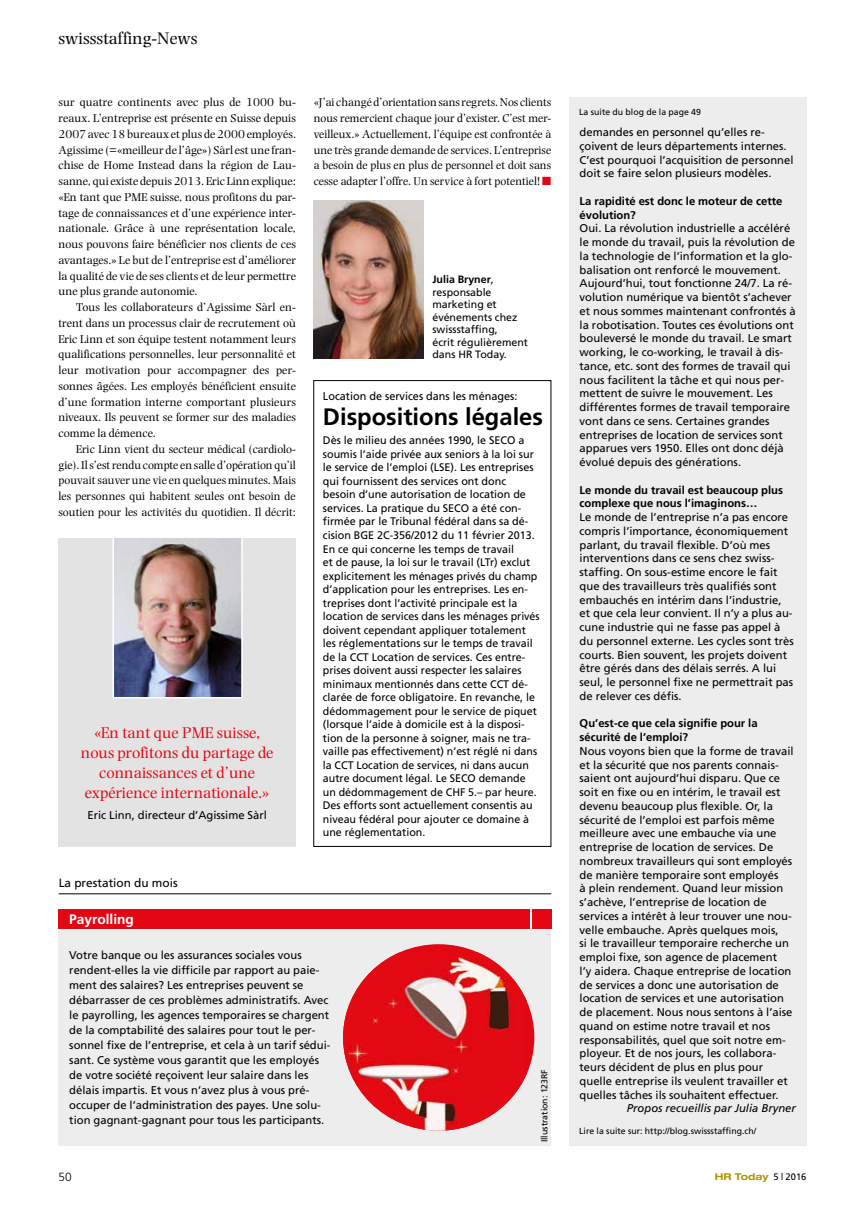
<style>
.page{position:relative;width:865px;height:1205px;background:#fff}
.page>*{position:absolute;margin:0;border:0;box-sizing:border-box;transform-origin:0 0}
.t1{font:700 23.75px "Frutiger";color:#000}
.t2{font:17.5px "Photina";color:#000}
.t3{font:16.25px/20px "Photina";color:#e30613;text-align:center}
.t4{font:700 13.75px "Frutiger";color:#fff}
.t5{font:11.88px/15.8px "Photina";color:#000;text-align:justify}
.t6{font:11.88px "Frutiger";color:#000}
.t7{font:300 11.88px "Frutiger";color:#000}
.t8{font:11.25px/13.8px "Frutiger";color:#000}
.t9{font:700 11.25px/13.8px "Frutiger";color:#000}
.t10{font:italic 11.25px "Frutiger";color:#000}
.t11{font:11px/13.5px "Frutiger";color:#000}
.t12{font:10.62px/12.5px "Frutiger";color:#000}
.t13{font:700 expanded 9.38px "Helvetica Neue LT";color:#af9500}
.t14{font:8.75px "Frutiger";color:#000}
.s1{color:#e30613}
.s2{font-weight:700}
.s3{font-family:"Frutiger";font-weight:400;font-stretch:normal;color:#000}
</style>
<div class="page">
<div style="left:58px;top:930px;width:493px;height:216px;background:#ededed"></div>
<hr style="left:59px;top:893px;width:492px;height:1px;background:#000">
<div style="left:58px;top:909px;width:472px;height:19px;background:#e30613"></div>
<div style="left:531px;top:909px;width:20px;height:19px;background:#e30613"></div>
<div style="left:343px;top:944px;width:191px;height:186px;background:#e30613;border-radius:50%"></div>
<img style="left:343px;top:952px;width:184px;height:178px">
<img style="left:314px;top:200px;width:109px;height:158px">
<div style="left:313px;top:380px;width:238px;height:467px;border:1px solid #000"></div>
<div style="left:58px;top:538px;width:238px;height:309px;background:#e3e3e3"></div>
<img style="left:115px;top:539px;width:125px;height:156px">
<div style="left:112px;top:536px;width:131px;height:162px;border:2px solid #fff"></div>
<div style="left:569px;top:97px;width:237px;height:1049px;background:#ededed"></div>
<h2 class="t2" style="left:58px;top:28px;width:141px">swissstaffing-News</h2>
<p class="t5" style="left:58px;top:95px;width:239px">sur quatre continents avec plus de 1000 bu&shy;reaux. L’entreprise est présente en Suisse depuis 2007 avec 18 bureaux et plus de 2000 employés.<br>Agissime (=«meilleur de l’âge») Sàrl est une fran&shy;chise de Home Instead dans la région de Lau&shy;sanne, qui existe depuis 2013. Eric Linn explique: «En tant que PME suisse, nous profitons du par&shy;tage de connaissances et d’une expérience inter&shy;nationale. Grâce à une représentation locale, nous pouvons faire bénéficier nos clients de ces avantages.» Le but de l’entreprise est d’améliorer la qualité de vie de ses clients et de leur permettre une plus grande autonomie.</p>
<p class="t5" style="left:58px;top:299px;width:239px;text-indent:18px">Tous les collaborateurs d’Agissime Sàrl en&shy;trent dans un processus clair de recrutement où Eric Linn et son équipe testent notamment leurs qualifications personnelles, leur personnalité et leur motivation pour accompagner des per&shy;sonnes âgées. Les employés bénéficient ensuite d’une formation interne comportant plusieurs niveaux. Ils peuvent se former sur des maladies comme la démence.</p>
<p class="t5" style="left:58px;top:441px;width:239px;text-indent:18px">Eric Linn vient du secteur médical (cardiolo&shy;gie). Il s’est rendu compte en salle d’opération qu’il pouvait sauver une vie en quelques minutes. Mais les personnes qui habitent seules ont besoin de soutien pour les activités du quotidien. Il décrit:</p>
<h3 class="t3" style="left:81px;top:723px;width:194px">«En tant que PME suisse, nous profitons du partage de connaissances et d’une expérience internationale.»</h3>
<p class="t8" style="left:87px;top:808px;width:181px">Eric Linn, directeur d’Agissime Sàrl</p>
<p class="t5" style="left:314px;top:95px;width:239px">«J’ai changé d’orientation sans regrets. Nos clients nous remercient chaque jour d’exister. C’est mer&shy;veilleux.» Actuellement, l’équipe est confrontée à une très grande demande de services. L’entreprise a besoin de plus en plus de personnel et doit sans cesse adapter l’offre. Un service à fort potentiel! <span class="s1">■</span></p>
<p class="t12" style="left:432px;top:273px;width:97px"><span class="s2">Julia Bryner</span>, responsable marketing et événements chez swissstaffing,<br>écrit régulièrement dans HR Today.</p>
<p class="t8" style="left:323px;top:389px;width:196px">Location de services dans les ménages:</p>
<h1 class="t1" style="left:323px;top:403px;width:222px">Dispositions légales</h1>
<p class="t11" style="left:323px;top:434px;width:218px">Dès le milieu des années 1990, le SECO a soumis l’aide privée aux seniors à la loi sur le service de l’emploi (LSE). Les entreprises qui fournissent des services ont donc besoin d’une autorisation de location de services. La pratique du SECO a été con&shy;firmée par le Tribunal fédéral dans sa dé&shy;cision BGE 2C-356/2012 du 11 février 2013.<br>En ce qui concerne les temps de travail<br>et de pause, la loi sur le travail (LTr) exclut explicitement les ménages privés du champ d’application pour les entreprises. Les en&shy;treprises dont l’activité principale est la location de services dans les ménages privés doivent cependant appliquer totalement les réglementations sur le temps de travail de la CCT Location de services. Ces entre&shy;prises doivent aussi respecter les salaires minimaux mentionnés dans cette CCT dé&shy;clarée de force obligatoire. En revanche, le dédommagement pour le service de piquet (lorsque l’aide à domicile est à la disposi&shy;tion de la personne à soigner, mais ne tra&shy;vaille pas effectivement) n’est réglé ni dans la CCT Location de services, ni dans aucun autre document légal. Le SECO demande un dédommagement de CHF 5.– par heure.<br>Des efforts sont actuellement consentis au niveau fédéral pour ajouter ce domaine à une réglementation.</p>
<p class="t6" style="left:59px;top:876px;width:120px">La prestation du mois</p>
<p class="t4" style="left:69px;top:911px;width:66px">Payrolling</p>
<p class="t8" style="left:69px;top:947px;width:263px;line-height:15px">Votre banque ou les assurances sociales vous rendent-elles la vie difficile par rapport au paie&shy;ment des salaires? Les entreprises peuvent se débarrasser de ces problèmes administratifs. Avec le payrolling, les agences temporaires se chargent de la comptabilité des salaires pour tout le per&shy;sonnel fixe de l’entreprise, et cela à un tarif sédui&shy;sant. Ce système vous garantit que les employés de votre société reçoivent leur salaire dans les délais impartis. Et vous n’avez plus à vous pré&shy;occuper de l’administration des payes. Une solu&shy;tion gagnant-gagnant pour tous les participants.</p>
<p class="t14" style="left:539px;top:1142px;width:75px;rotate:-90deg">Illustration: 123RF</p>
<p class="t14" style="left:579px;top:106px;width:123px">La suite du blog de la page 49</p>
<p class="t8" style="left:579px;top:125px;width:215px">demandes en personnel qu’elles re&shy;çoivent de leurs départements internes.<br>C’est pourquoi l’acquisition de personnel doit se faire selon plusieurs modèles.</p>
<p class="t9" style="left:579px;top:194px;width:204px">La rapidité est donc le moteur de cette évolution?</p>
<p class="t8" style="left:579px;top:221px;width:218px">Oui. La révolution industrielle a accéléré le monde du travail, puis la révolution de la technologie de l’information et la glo&shy;balisation ont renforcé le mouvement.<br>Aujourd’hui, tout fonctionne 24/7. La ré&shy;volution numérique va bientôt s’achever et nous sommes maintenant confrontés à la robotisation. Toutes ces évolutions ont bouleversé le monde du travail. Le smart working, le co-working, le travail à dis&shy;tance, etc. sont des formes de travail qui nous facilitent la tâche et qui nous per&shy;mettent de suivre le mouvement. Les différentes formes de travail temporaire vont dans ce sens. Certaines grandes entreprises de location de services sont apparues vers 1950. Elles ont donc déjà évolué depuis des générations.</p>
<p class="t9" style="left:579px;top:483px;width:205px">Le monde du travail est beaucoup plus complexe que nous l’imaginons…</p>
<p class="t8" style="left:579px;top:510px;width:216px">Le monde de l’entreprise n’a pas encore compris l’importance, économiquement parlant, du travail flexible. D’où mes interventions dans ce sens chez swiss&shy;staffing. On sous-estime encore le fait que des travailleurs très qualifiés sont embauchés en intérim dans l’industrie, et que cela leur convient. Il n’y a plus au&shy;cune industrie qui ne fasse pas appel à du personnel externe. Les cycles sont très courts. Bien souvent, les projets doivent être gérés dans des délais serrés. A lui seul, le personnel fixe ne permettrait pas de relever ces défis.</p>
<p class="t9" style="left:579px;top:716px;width:179px">Qu’est-ce que cela signifie pour la sécurité de l’emploi?</p>
<p class="t8" style="left:579px;top:744px;width:215px">Nous voyons bien que la forme de travail et la sécurité que nos parents connais&shy;saient ont aujourd’hui disparu. Que ce soit en fixe ou en intérim, le travail est devenu beaucoup plus flexible. Or, la sécurité de l’emploi est parfois même meilleure avec une embauche via une entreprise de location de services. De nombreux travailleurs qui sont employés de manière temporaire sont employés<br>à plein rendement. Quand leur mission s’achève, l’entreprise de location de services a intérêt à leur trouver une nou&shy;velle embauche. Après quelques mois,<br>si le travailleur temporaire recherche un emploi fixe, son agence de placement<br>l’y aidera. Chaque entreprise de location de services a donc une autorisation de location de services et une autorisation de placement. Nous nous sentons à l’aise quand on estime notre travail et nos responsabilités, quel que soit notre em&shy;ployeur. Et de nos jours, les collabora&shy;teurs décident de plus en plus pour quelle entreprise ils veulent travailler et quelles tâches ils souhaitent effectuer.</p>
<p class="t10" style="left:627px;top:1102px;width:170px">Propos recueillis par Julia Bryner</p>
<p class="t14" style="left:579px;top:1126px;width:178px">Lire la suite sur: http://blog.swissstaffing.ch/</p>
<p class="t7" style="left:58px;top:1169px;width:15px">50</p>
<p class="t13" style="left:715px;top:1171px;width:93px">HR Today <span class="s3">5 | 2016</span></p>
</div>
